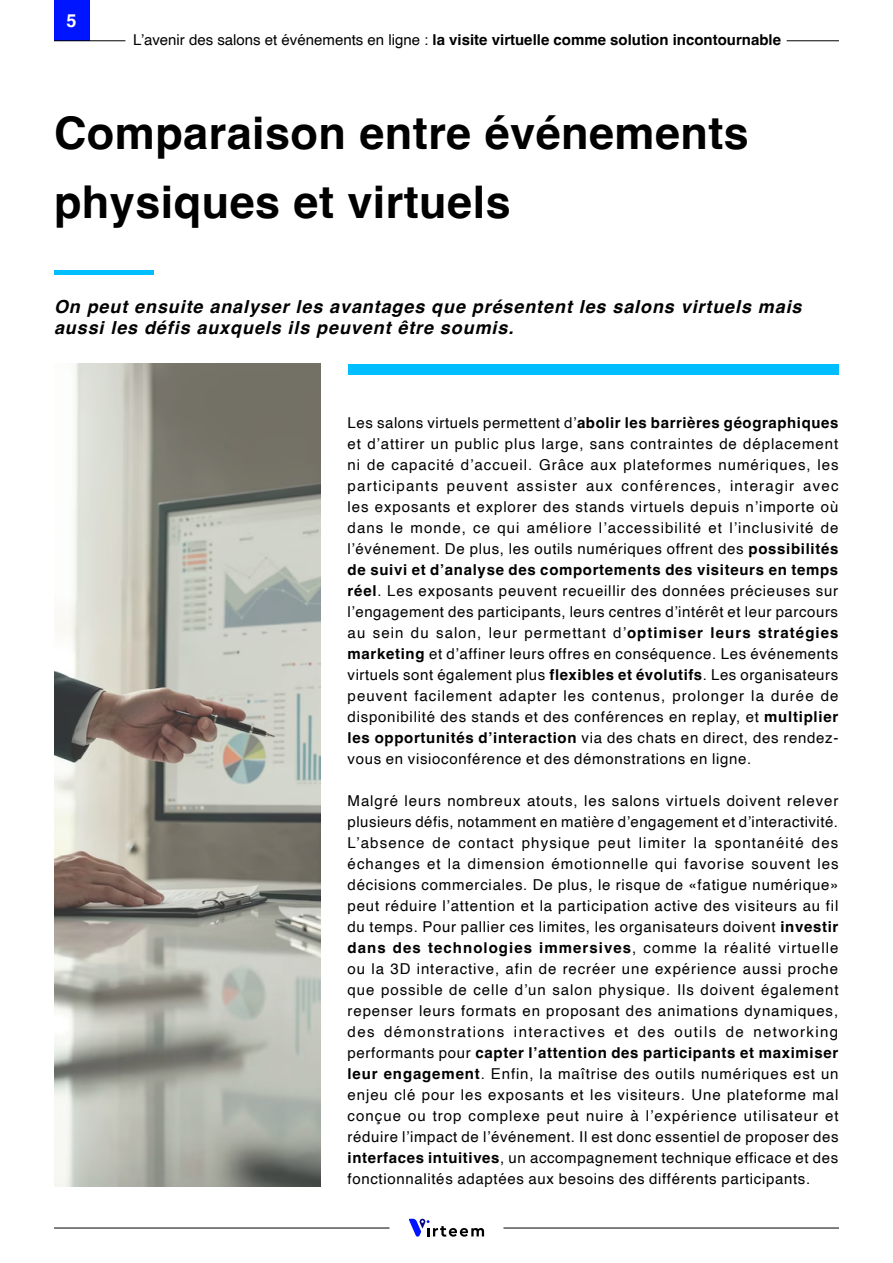
<style>
.page{position:relative;width:893px;height:1263px;background:#fff}
.page>*{position:absolute;margin:0;border:0;box-sizing:border-box;transform-origin:0 0}
.t1{font:700 45px/69px "Helvetica";letter-spacing:.01em;color:#000}
.t2{font:italic 700 18px/21px "Helvetica";letter-spacing:.05em;color:#000}
.t3{font:700 18px "Helvetica";color:#fff}
.t4{font:15px/21px "Helvetica";letter-spacing:.045em;color:#000;text-align:justify}
.t5{font:700 15px "Helvetica";color:#000}
.s1{font-weight:400}
.s2{font-weight:700}
</style>
<div class="page">
<div style="left:54px;top:270px;width:100px;height:5px;background:#00beff"></div>
<div style="left:54px;top:0;width:35px;height:41px;background:#0015ff"></div>
<hr style="left:503px;top:1227px;width:336px;height:1px;background:#000">
<svg style="left:409px;top:1219px;width:75px;height:18px"></svg>
<hr style="left:54px;top:1227px;width:335px;height:1px;background:#000">
<hr style="left:54px;top:40px;width:71px;height:1px;background:#000">
<hr style="left:787px;top:40px;width:52px;height:1px;background:#000">
<img style="left:54px;top:364px;width:267px;height:822px">
<div style="left:348px;top:364px;width:490px;height:11px;background:#00beff"></div>
<p class="t3" style="left:67px;top:10px;width:12px">5</p>
<p class="t5" style="left:133px;top:31px;width:649px"><span class="s1">L’avenir des salons et événements en ligne :</span> la visite virtuelle comme solution incontournable</p>
<h1 class="t1" style="left:54px;top:103px;width:696px">Comparaison entre événements physiques et virtuels</h1>
<p class="t2" style="left:54px;top:298px;width:749px">On peut ensuite analyser les avantages que présentent les salons virtuels mais aussi les défis auxquels ils peuvent être soumis.</p>
<p class="t4" style="left:348px;top:413px;width:492px">Les salons virtuels permettent d’<span class="s2">abolir les barrières géographiques </span>et d’attirer un public plus large, sans contraintes de déplacement ni de capacité d’accueil. Grâce aux plateformes numériques, les participants peuvent assister aux conférences, interagir avec les exposants et explorer des stands virtuels depuis n’importe où dans le monde, ce qui améliore l’accessibilité et l’inclusivité de l’événement. De plus, les outils numériques offrent des <span class="s2">possibilités de suivi et d’analyse des comportements des visiteurs en temps réel</span>. Les exposants peuvent recueillir des données précieuses sur l’engagement des participants, leurs centres d’intérêt et leur parcours au sein du salon, leur permettant d’<span class="s2">optimiser leurs stratégies marketing</span> et d’affiner leurs offres en conséquence. Les événements virtuels sont également plus <span class="s2">flexibles et évolutifs</span>. Les organisateurs peuvent facilement adapter les contenus, prolonger la durée de disponibilité des stands et des conférences en replay, et <span class="s2">multiplier les opportunités d’interaction</span> via des chats en direct, des rendez&shy;vous en visioconférence et des démonstrations en ligne.</p>
<p class="t4" style="left:348px;top:791px;width:492px">Malgré leurs nombreux atouts, les salons virtuels doivent relever plusieurs défis, notamment en matière d’engagement et d’interactivité.<br>L’absence de contact physique peut limiter la spontanéité des échanges et la dimension émotionnelle qui favorise souvent les décisions commerciales. De plus, le risque de «fatigue numérique» peut réduire l’attention et la participation active des visiteurs au fil du temps. Pour pallier ces limites, les organisateurs doivent <span class="s2">investir dans des technologies immersives</span>, comme la réalité virtuelle ou la 3D interactive, afin de recréer une expérience aussi proche que possible de celle d’un salon physique. Ils doivent également repenser leurs formats en proposant des animations dynamiques, des démonstrations interactives et des outils de networking performants pour <span class="s2">capter l’attention des participants et maximiser leur engagement</span>. Enfin, la maîtrise des outils numériques est un enjeu clé pour les exposants et les visiteurs. Une plateforme mal conçue ou trop complexe peut nuire à l’expérience utilisateur et réduire l’impact de l’événement. Il est donc essentiel de proposer des <span class="s2">interfaces intuitives</span>, un accompagnement technique efficace et des fonctionnalités adaptées aux besoins des différents participants.</p>
</div>
